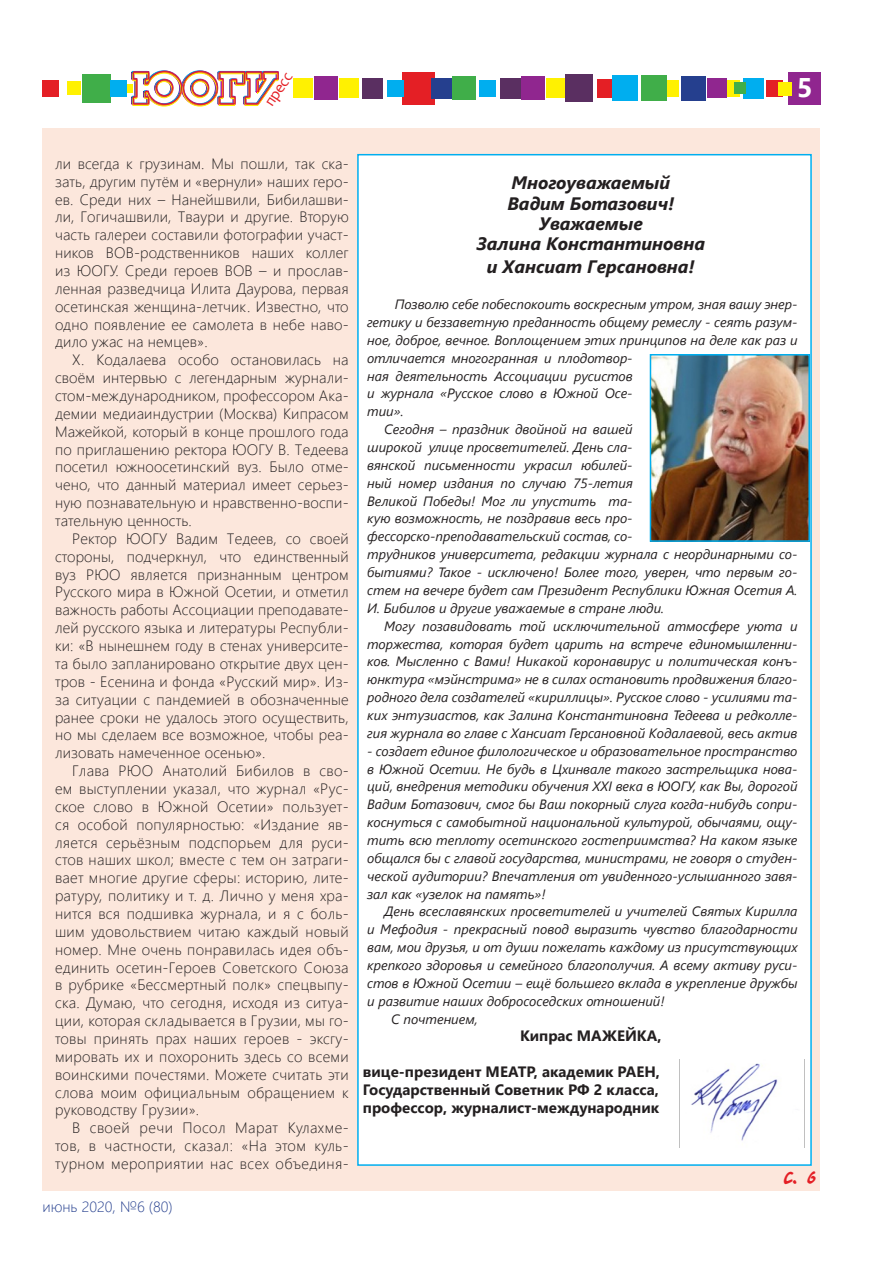
<style>
.page{position:relative;width:893px;height:1263px;background:#fff}
.page>*{position:absolute;margin:0;border:0;box-sizing:border-box;transform-origin:0 0}
.t1{font:700 27px "Segoe UI";color:#fff}
.статьи{font:italic 700 18px "Segoe UI";color:#231f20}
.статьи-2{font:18px "Tagir CTT";color:#e41f25}
.t2{font:15.75px "Candara";color:#e41f25}
.статьи-3{font:300 15px/17.9px "Segoe UI";letter-spacing:.01em;color:#231f20;text-align:justify}
.статьи-4{font:700 15px "Segoe UI";color:#231f20}
.t3{font:300 15px "Segoe UI";color:#253f8e}
.статьи-5{font:italic 13.5px/17.9px "Segoe UI";color:#231f20;text-align:justify}
</style>
<div class="page">
<div style="left:788px;top:72px;width:33px;height:33px;background:#90268f"></div>
<div style="left:402px;top:72px;width:33px;height:33px;background:#e41f25"></div>
<div style="left:339px;top:79px;width:20px;height:19px;background:#fff101"></div>
<div style="left:124px;top:84px;width:9px;height:9px;background:#fff101"></div>
<div style="left:500px;top:78px;width:20px;height:21px;background:#5a2f61"></div>
<div style="left:362px;top:78px;width:21px;height:21px;background:#5a2f61"></div>
<div style="left:479px;top:80px;width:16px;height:17px;background:#00aeef"></div>
<div style="left:387px;top:80px;width:17px;height:17px;background:#00aeef"></div>
<div style="left:431px;top:78px;width:21px;height:21px;background:#253f8e"></div>
<div style="left:452px;top:76px;width:24px;height:24px;background:#40ae49"></div>
<div style="left:521px;top:77px;width:24px;height:23px;background:#90268f"></div>
<div style="left:314px;top:77px;width:24px;height:23px;background:#90268f"></div>
<div style="left:546px;top:79px;width:20px;height:19px;background:#fff101"></div>
<div style="left:294px;top:79px;width:19px;height:19px;background:#fff101"></div>
<div style="left:565px;top:74px;width:28px;height:28px;background:#5a2f61"></div>
<div style="left:597px;top:79px;width:19px;height:19px;background:#e41f25"></div>
<div style="left:612px;top:75px;width:26px;height:26px;background:#00aeef"></div>
<div style="left:743px;top:78px;width:21px;height:21px;background:#00aeef"></div>
<div style="left:663px;top:80px;width:16px;height:17px;background:#fff101"></div>
<div style="left:723px;top:80px;width:17px;height:17px;background:#fff101"></div>
<div style="left:681px;top:76px;width:25px;height:25px;background:#253f8e"></div>
<div style="left:641px;top:75px;width:26px;height:26px;background:#40ae49"></div>
<div style="left:82px;top:74px;width:29px;height:29px;background:#40ae49"></div>
<div style="left:734px;top:82px;width:12px;height:12px;background:#40ae49"></div>
<div style="left:767px;top:80px;width:16px;height:17px;background:#e41f25"></div>
<div style="left:43px;top:80px;width:16px;height:17px;background:#e41f25"></div>
<div style="left:707px;top:79px;width:19px;height:19px;background:#90268f"></div>
<div style="left:778px;top:82px;width:14px;height:14px;background:#fff101"></div>
<div style="left:67px;top:82px;width:14px;height:13px;background:#fff101"></div>
<img style="left:131px;top:70px;width:148px;height:36px">
<div style="left:110px;top:80px;width:17px;height:17px;background:#00aeef"></div>
<div style="left:42px;top:128px;width:778px;height:1062px;background:#fce7dc"></div>
<div style="left:358px;top:155px;width:453px;height:1010px;background:#fff"></div>
<img style="left:679px;top:1060px;width:126px;height:88px">
<img style="left:653px;top:357px;width:154px;height:182px">
<div style="left:650px;top:354px;width:160px;height:188px;border:2px solid #00aeef"></div>
<p class="t2" style="left:260px;top:99px;width:39px;rotate:-56deg">пресс</p>
<h1 class="t1" style="left:797px;top:62px;width:17px">5</h1>
<p class="статьи-3" style="left:55px;top:153px;width:295px">ли всегда к грузинам. Мы пошли, так ска&shy;зать, другим путём и «вернули» наших геро&shy;ев. Среди них – Нанейшвили, Бибилашви&shy;ли, Гогичашвили, Тваури и другие. Вторую часть галереи составили фотографии участ&shy;ников ВОВ-родственников наших коллег из ЮОГУ. Среди героев ВОВ – и прослав&shy;ленная разведчица Илита Даурова, первая осетинская женщина-летчик. Известно, что одно появление ее самолета в небе наво&shy;дило ужас на немцев».</p>
<p class="статьи-3" style="left:55px;top:350px;width:295px;text-indent:17px">Х. Кодалаева особо остановилась на своём интервью с легендарным журнали&shy;стом-международником, профессором Ака&shy;демии медиаиндустрии (Москва) Кипрасом Мажейкой, который в конце прошлого года по приглашению ректора ЮОГУ В. Тедеева посетил южноосетинский вуз. Было отме&shy;чено, что данный материал имеет серьез&shy;ную познавательную и нравственно-воспи&shy;тательную ценность.</p>
<p class="статьи-3" style="left:55px;top:528px;width:295px;text-indent:17px">Ректор ЮОГУ Вадим Тедеев, со своей стороны, подчеркнул, что единственный вуз РЮО является признанным центром Русского мира в Южной Осетии, и отметил важность работы Ассоциации преподавате&shy;лей русского языка и литературы Республи&shy;ки: «В нынешнем году в стенах университе&shy;та было запланировано открытие двух цен&shy;тров - Есенина и фонда «Русский мир». Из&shy;за ситуации с пандемией в обозначенные ранее сроки не удалось этого осуществить, но мы сделаем все возможное, чтобы реа&shy;лизовать намеченное осенью».</p>
<p class="статьи-3" style="left:55px;top:760px;width:295px;text-indent:17px">Глава РЮО Анатолий Бибилов в сво&shy;ем выступлении указал, что журнал «Рус&shy;ское слово в Южной Осетии» пользует&shy;ся особой популярностью: «Издание яв&shy;ляется серьёзным подспорьем для руси&shy;стов наших школ; вместе с тем он затраги&shy;вает многие другие сферы: историю, лите&shy;ратуру, политику и т. д. Лично у меня хра&shy;нится вся подшивка журнала, и я с боль&shy;шим удовольствием читаю каждый новый номер. Мне очень понравилась идея объ&shy;единить осетин-Героев Советского Союза в рубрике «Бессмертный полк» спецвыпу&shy;ска. Думаю, что сегодня, исходя из ситуа&shy;ции, которая складывается в Грузии, мы го&shy;товы принять прах наших героев - эксгу&shy;мировать их и похоронить здесь со всеми воинскими почестями. Можете считать эти слова моим официальным обращением к руководству Грузии».</p>
<p class="статьи-3" style="left:55px;top:1117px;width:295px;text-indent:17px">В своей речи Посол Марат Кулахме&shy;тов, в частности, сказал: «На этом куль&shy;турном мероприятии нас всех объединя-</p>
<p class="t3" style="left:43px;top:1193px;width:132px">июнь 2020, №6 (80)</p>
<p class="статьи" style="left:511px;top:166px;width:160px">Многоуважаемый</p>
<p class="статьи" style="left:507px;top:186px;width:169px">Вадим Ботазович!</p>
<p class="статьи" style="left:539px;top:207px;width:105px">Уважаемые</p>
<p class="статьи" style="left:477px;top:227px;width:230px">Залина Константиновна</p>
<p class="статьи" style="left:487px;top:250px;width:209px">и Хансиат Герсановна!</p>
<p class="статьи-5" style="left:367px;top:293px;width:432px;text-align:left;text-indent:27px">Позволю себе побеспокоить воскресным утром, зная вашу энер&shy;гетику и беззаветную преданность общему ремеслу - сеять разум&shy;ное, доброе, вечное. Воплощением этих принципов на деле как раз и отличается многогранная и плодотвор-<br>ная деятельность Ассоциации русистов<br>и журнала «Русское слово в Южной Осе-<br>тии».</p>
<p class="статьи-5" style="left:367px;top:418px;width:432px;text-align:left;text-indent:17px">Сегодня – праздник двойной на вашей<br>широкой улице просветителей. День сла-<br>вянской письменности украсил юбилей-<br>ный номер издания по случаю 75-летия<br>Великой Победы! Мог ли упустить та-<br>кую возможность, не поздравив весь про&shy;фессорско-преподавательский состав, со-<br>трудников университета, редакции журнала с неординарными со&shy;бытиями? Такое - исключено! Более того, уверен, что первым го&shy;стем на вечере будет сам Президент Республики Южная Осетия А.<br>И. Бибилов и другие уважаемые в стране люди.</p>
<p class="статьи-5" style="left:367px;top:615px;width:432px;text-indent:17px">Могу позавидовать той исключительной атмосфере уюта и торжества, которая будет царить на встрече единомышленни&shy;ков. Мысленно с Вами! Никакой коронавирус и политическая конъ&shy;юнктура «мэйнстрима» не в силах остановить продвижения благо&shy;родного дела создателей «кириллицы». Русское слово - усилиями та&shy;ких энтузиастов, как Залина Константиновна Тедеева и редколле&shy;гия журнала во главе с Хансиат Герсановной Кодалаевой, весь актив</p>
<p class="статьи-5" style="left:367px;top:740px;width:432px">- создает единое филологическое и образовательное пространство в Южной Осетии. Не будь в Цхинвале такого застрельщика нова&shy;ций, внедрения методики обучения XXI века в ЮОГУ, как Вы, дорогой Вадим Ботазович, смог бы Ваш покорный слуга когда-нибудь сопри&shy;коснуться с самобытной национальной культурой, обычаями, ощу&shy;тить всю теплоту осетинского гостеприимства? На каком языке общался бы с главой государства, министрами, не говоря о студен&shy;ческой аудитории? Впечатления от увиденного-услышанного завя&shy;зал как «узелок на память»!</p>
<p class="статьи-5" style="left:367px;top:900px;width:432px;text-indent:17px">День всеславянских просветителей и учителей Святых Кирилла и Мефодия - прекрасный повод выразить чувство благодарности вам, мои друзья, и от души пожелать каждому из присутствующих крепкого здоровья и семейного благополучия. А всему активу руси&shy;стов в Южной Осетии – ещё большего вклада в укрепление дружбы и развитие наших добрососедских отношений!</p>
<p class="статьи-5" style="left:391px;top:1008px;width:88px">С почтением,</p>
<p class="статьи-4" style="left:520px;top:1022px;width:143px">Кипрас МАЖЕЙКА,</p>
<p class="статьи-4" style="left:363px;top:1058px;width:299px">вице-президент МЕАТР, академик РАЕН,</p>
<p class="статьи-4" style="left:363px;top:1075px;width:298px">Государственный Советник РФ 2 класса,</p>
<p class="статьи-4" style="left:363px;top:1093px;width:298px">профессор, журналист-международник</p>
<p class="статьи-2" style="left:783px;top:1167px;width:34px">С. 6</p>
</div>
